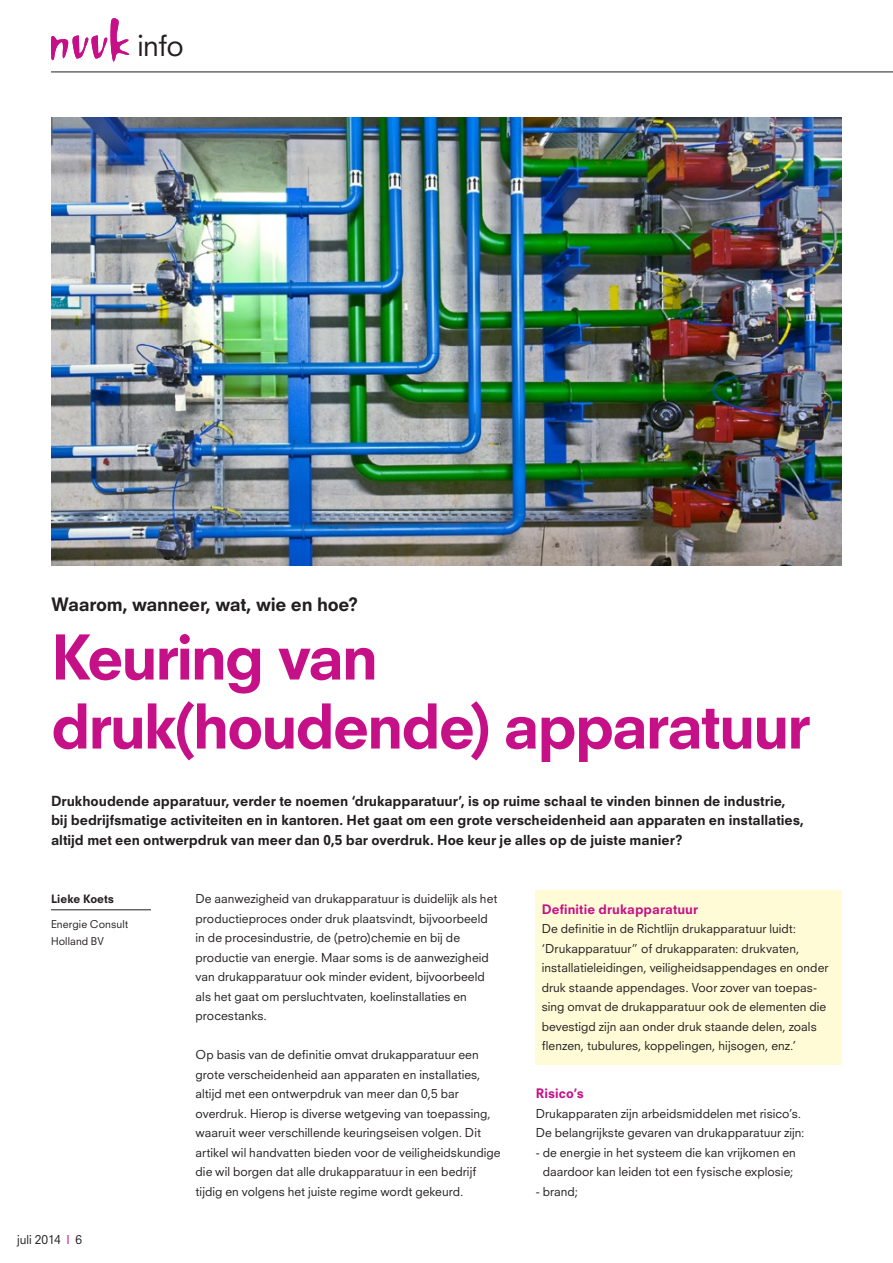
<style>
.page{position:relative;width:893px;height:1263px;background:#fff}
.page>*{position:absolute;margin:0;border:0;box-sizing:border-box;transform-origin:0 0}
.t1{font:800 60px/69px "Neuzeit SLT Std";letter-spacing:-.04em;color:#c51088}
.t2{font:28.5px "Neuzeit SLT Std";color:#231f20}
.t3{font:800 18px "Neuzeit SLT Std";letter-spacing:-.015em;color:#231f20}
.t4{font:800 13.5px/19.5px "Neuzeit SLT Std";color:#231f20}
.t5{font:800 12.75px "Neuzeit SLT Std";letter-spacing:.01em;color:#c51088}
.t6{font:12px/19.5px "Neuzeit SLT Std";letter-spacing:.005em;color:#231f20}
.t7{font:800 11.25px "Neuzeit SLT Std";letter-spacing:.005em;color:#231f20}
.t8{font:10.5px/16.5px "Neuzeit SLT Std";letter-spacing:.01em;color:#231f20}
.s1{color:#c51088}
</style>
<div class="page">
<div style="left:536px;top:890px;width:306px;height:175px;background:#fffbd6"></div>
<hr style="left:51px;top:909px;width:100px;height:1px;background:#231f20">
<img style="left:51px;top:117px;width:791px;height:448px">
<hr style="left:51px;top:72px;width:842px;height:1px;background:#231f20">
<svg style="left:51px;top:18px;width:78px;height:44px"></svg>
<h2 class="t2" style="left:137px;top:28px;width:48px">info</h2>
<h3 class="t3" style="left:51px;top:593px;width:309px">Waarom, wanneer, wat, wie en hoe?</h3>
<h1 class="t1" style="left:51px;top:623px;width:761px">Keuring van druk(houdende) apparatuur</h1>
<p class="t4" style="left:51px;top:791px;width:754px">Drukhoudende apparatuur, verder te noemen ‘drukapparatuur’, is op ruime schaal te vinden binnen de industrie, bij bedrijfsmatige activiteiten en in kantoren. H et gaat om een grote verscheidenheid aan apparaten en installaties, altijd met een ontwerpdruk van meer dan 0,5 bar overdruk. Hoe keur je alles op de juiste manier?</p>
<p class="t7" style="left:51px;top:892px;width:65px">Lieke Koets</p>
<p class="t8" style="left:51px;top:916px;width:79px">Energie Consult<br>Holland BV</p>
<p class="t6" style="left:17px;top:1229px;width:67px">juli 2014 <span class="s1">I</span> 6</p>
<p class="t6" style="left:196px;top:889px;width:303px">De aanwezigheid van drukapparatuur is duidelijk als het productieproces onder druk plaatsvindt, bijvoorbeeld in de procesindustrie, de (petro)chemie en bij de productie van energie. Maar soms is de aanwezigheid van drukapparatuur ook minder evident, bijvoorbeeld als het gaat om persluchtvaten, koelinstallaties en procestanks.</p>
<p class="t6" style="left:196px;top:1045px;width:307px">Op basis van de definitie omvat drukapparatuur een grote verscheidenheid aan apparaten en installaties, altijd met een ontwerpdruk van meer dan 0,5 bar overdruk. Hierop is diverse wetgeving van toepassing, waaruit weer verschillende keuringseisen volgen. Dit artikel wil handvatten bieden voor de veiligheidskundige die wil borgen dat alle drukapparatuur in een bedrijf tijdig en volgens het juiste regime wordt gekeurd.</p>
<p class="t5" style="left:542px;top:901px;width:158px">Definitie drukapparatuur</p>
<p class="t6" style="left:542px;top:919px;width:288px">De definitie in de Richtlijn drukapparatuur luidt: ‘Drukapparatuur” of drukapparaten: drukvaten, installatieleidingen, veiligheidsappendages en onder druk staande appendages. Voor zover van toepas&shy;sing omvat de drukapparatuur ook de elementen die bevestigd zijn aan onder druk staande delen, zoals flenzen, tubulures, koppelingen, hijsogen, enz.’</p>
<p class="t5" style="left:536px;top:1085px;width:50px">Risico’s</p>
<p class="t6" style="left:536px;top:1103px;width:270px">Drukapparaten zijn arbeidsmiddelen met risico’s.<br>De belangrijkste gevaren van drukapparatuur zijn:</p>
<p class="t6" style="left:536px;top:1142px;width:262px;text-align:center">- de energie in het systeem die kan vrijkomen en daardoor kan leiden tot een fysische explosie;</p>
<p class="t6" style="left:536px;top:1181px;width:44px">- brand;</p>
</div>
